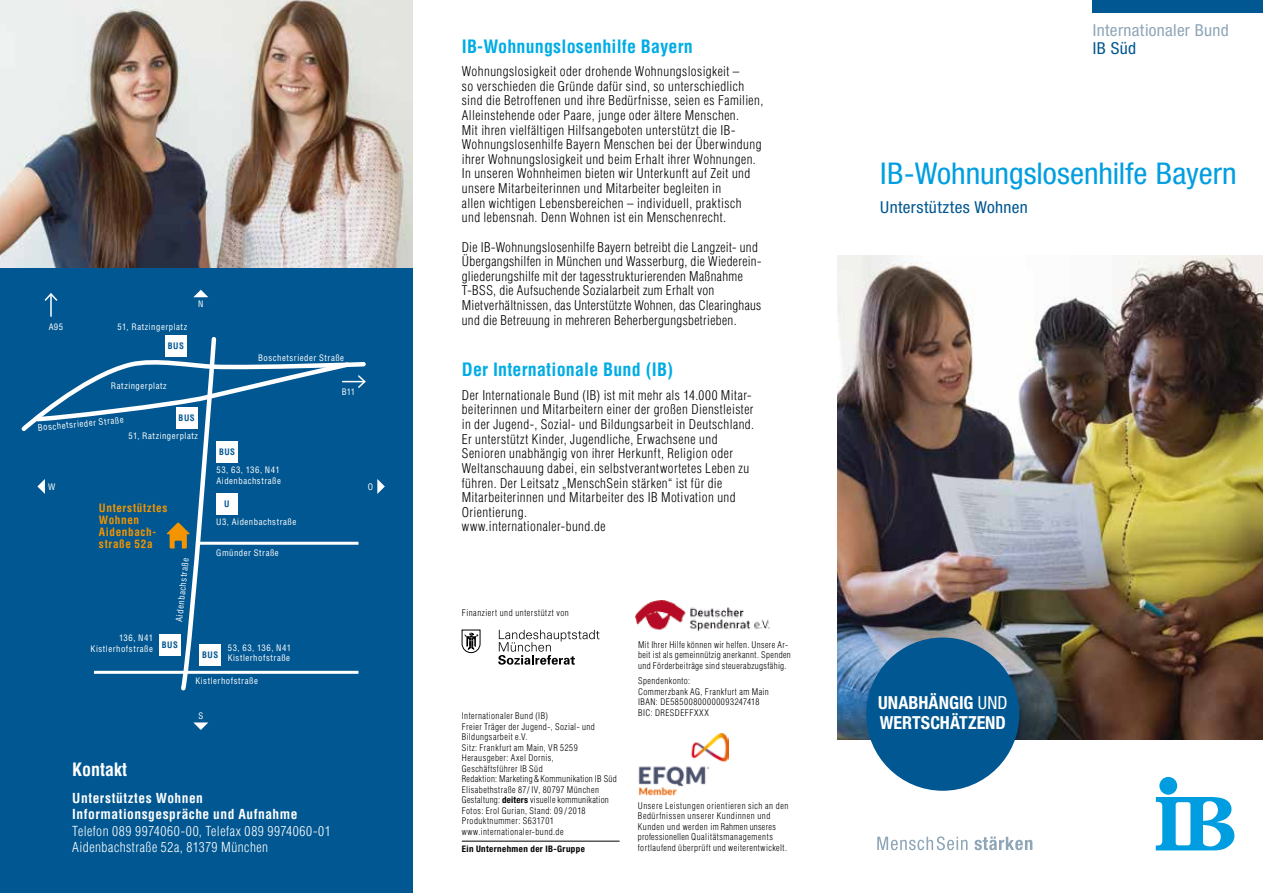
<style>
.page{position:relative;width:1263px;height:893px;background:#fff}
.page>*{position:absolute;margin:0;border:0;box-sizing:border-box;transform-origin:0 0}
.t1{font:condensed 30px "Helvetica Neue";color:#009ee0;scale:1.05 1}
.t2{font:700 condensed 18px "Helvetica LT";letter-spacing:.01em;color:#00ace5}
.t3{font:700 condensed 18px/19.5px "Helvetica Neue";color:#fff}
.t4{font:700 condensed 18px "Helvetica LT";color:#fff}
.t5{font:condensed 16.5px "Helvetica Neue";letter-spacing:.02em;color:#005791;scale:1.05 1}
.t6{font:condensed 16.5px "Helvetica Neue";letter-spacing:.02em;color:#8ea6b7;scale:1.05 1}
.t7{font:300 condensed 13.5px/16.5px "Helvetica LT";letter-spacing:.04em;color:#fff}
.t8{font:700 condensed 13.5px/16.5px "Helvetica LT";letter-spacing:.04em;color:#fff}
.t9{font:300 condensed 13.2px/14.5px "Helvetica LT";letter-spacing:.035em;color:#000}
.t10{font:700 condensed 11.25px/12px "Helvetica LT";letter-spacing:.055em;color:#f39400}
.t11{font:300 condensed 9px/10.5px "Helvetica LT";letter-spacing:.05em;color:#000}
.t12{font:700 condensed 9px "Helvetica Neue";letter-spacing:.045em;color:#000}
.t13{font:condensed 8.7px/10.5px "Helvetica LT";letter-spacing:.06em;color:#fff}
.t14{font:700 condensed 8.7px "Helvetica LT";letter-spacing:.06em;color:#005791}
.s1{font-family:"Helvetica Neue";font-weight:700}
.s2{font-weight:400}
</style>
<div class="page">
<div style="left:0;top:268px;width:412px;height:625px;background:#005791"></div>
<img style="left:838px;top:255px;width:425px;height:485px">
<img style="left:0;top:0;width:412px;height:268px">
<hr style="left:462px;top:841px;width:158px;height:1px;background:#000">
<svg style="left:498px;top:630px;width:101px;height:35px"></svg>
<svg style="left:462px;top:629px;width:19px;height:24px"></svg>
<div style="left:1093px;top:0;width:170px;height:13px;background:#005791"></div>
<svg style="left:1156px;top:797px;width:78px;height:53px"></svg>
<div style="left:1159px;top:777px;width:18px;height:18px;background:#009ee0;border-radius:50%"></div>
<img style="left:638px;top:733px;width:90px;height:63px">
<img style="left:636px;top:600px;width:134px;height:32px">
<svg style="left:877px;top:836px;width:155px;height:14px"></svg>
<div style="left:866px;top:637px;width:153px;height:154px;background:#005791;border-radius:50%"></div>
<svg style="left:193px;top:290px;width:15px;height:7px"></svg>
<svg style="left:193px;top:722px;width:15px;height:8px"></svg>
<svg style="left:377px;top:479px;width:8px;height:15px"></svg>
<hr style="left:50px;top:294px;width:2px;height:22px;background:#fff">
<svg style="left:44px;top:293px;width:14px;height:9px"></svg>
<svg style="left:21px;top:335px;width:345px;height:356px"></svg>
<hr style="left:198px;top:542px;width:160px;height:3px;background:#fff">
<hr style="left:94px;top:671px;width:264px;height:3px;background:#fff">
<p class="t13" style="left:49px;top:321px;width:16px">A95</p>
<p class="t13" style="left:118px;top:321px;width:71px">51, Ratzingerplatz</p>
<p class="t14" style="left:168px;top:340px;width:18px">BUS</p>
<p class="t13" style="left:198px;top:299px;width:7px">N</p>
<p class="t13" style="left:111px;top:380px;width:57px">Ratzingerplatz</p>
<p class="t14" style="left:179px;top:412px;width:18px">BUS</p>
<p class="t13" style="left:38px;top:422px;width:88px;rotate:-5deg">Boschetsrieder Straße</p>
<p class="t13" style="left:128px;top:431px;width:71px">51, Ratzingerplatz</p>
<p class="t14" style="left:219px;top:447px;width:18px">BUS</p>
<p class="t13" style="left:258px;top:352px;width:88px">Boschetsrieder Straße</p>
<p class="t13" style="left:342px;top:386px;width:15px">B11</p>
<p class="t13" style="left:216px;top:465px;width:66px">53, 63, 136, N41<br>Aidenbachstraße</p>
<p class="t13" style="left:48px;top:481px;width:9px">W</p>
<p class="t13" style="left:368px;top:481px;width:7px">O</p>
<p class="t10" style="left:99px;top:502px;width:70px">Unterstütztes<br>Wohnen<br>Aidenbach&shy;straße 52a</p>
<p class="t14" style="left:224px;top:498px;width:7px">U</p>
<p class="t13" style="left:216px;top:516px;width:82px">U3, Aidenbachstraße</p>
<p class="t13" style="left:216px;top:547px;width:64px">Gmünder Straße</p>
<p class="t13" style="left:174px;top:621px;width:66px;rotate:-84deg">Aidenbachstraße</p>
<p class="t13" style="left:91px;top:633px;width:64px;text-align:right">136, N41<br>Kistlerhofstraße</p>
<p class="t14" style="left:162px;top:639px;width:18px">BUS</p>
<p class="t14" style="left:202px;top:649px;width:18px">BUS</p>
<p class="t13" style="left:228px;top:642px;width:65px">53, 63, 136, N41<br>Kistlerhofstraße</p>
<p class="t13" style="left:195px;top:676px;width:64px">Kistlerhofstraße</p>
<p class="t13" style="left:198px;top:711px;width:6px">S</p>
<h2 class="t4" style="left:72px;top:758px;width:57px">Kontakt</h2>
<p class="t8" style="left:72px;top:789px;width:227px">Unterstütztes Wohnen<br>Informationsgespräche und Aufnahme</p>
<p class="t7" style="left:72px;top:822px;width:260px">Telefon 089 9974060-00, Telefax 089 9974060-01<br>Aidenbachstraße 52a, 81379 München</p>
<h2 class="t2" style="left:462px;top:35px;width:233px">IB-Wohnungslosenhilfe Bayern</h2>
<p class="t9" style="left:462px;top:64px;width:303px">Wohnungslosigkeit oder drohende Wohnungslosigkeit –<br>so verschieden die Gründe dafür sind, so unterschiedlich sind die Betroffenen und ihre Bedürfnisse, seien es Familien, Alleinstehende oder Paare, junge oder ältere Menschen.<br>Mit ihren vielfältigen Hilfsangeboten unterstützt die IB-Wohnungslosenhilfe Bayern Menschen bei der Überwindung ihrer Wohnungslosigkeit und beim Erhalt ihrer Wohnungen.<br>In unseren Wohnheimen bieten wir Unterkunft auf Zeit und unsere Mitarbeiterinnen und Mitarbeiter begleiten in<br>allen wichtigen Lebensbereichen – individuell, praktisch<br>und lebensnah. Denn Wohnen ist ein Menschenrecht.</p>
<p class="t9" style="left:462px;top:239px;width:301px">Die IB-Wohnungslosenhilfe Bayern betreibt die Langzeit- und Übergangshilfen in München und Wasserburg, die Wiederein&shy;gliederungshilfe mit der tagesstrukturierenden Maßnahme T-BSS, die Aufsuchende Sozialarbeit zum Erhalt von Mietverhältnissen, das Unterstützte Wohnen, das Clearinghaus und die Betreuung in mehreren Beherbergungsbetrieben.</p>
<h2 class="t2" style="left:462px;top:358px;width:213px">Der Internationale Bund (IB)</h2>
<p class="t9" style="left:462px;top:388px;width:294px">Der Internationale Bund (IB) ist mit mehr als 14.000 Mitar&shy;beiterinnen und Mitarbeitern einer der großen Dienstleister in der Jugend-, Sozial- und Bildungsarbeit in Deutschland.<br>Er unterstützt Kinder, Jugendliche, Erwachsene und Senioren unabhängig von ihrer Herkunft, Religion oder Weltanschauung dabei, ein selbstverantwortetes Leben zu führen. Der Leitsatz „MenschSein stärken“ ist für die Mitarbeiterinnen und Mitarbeiter des IB Motivation und Orientierung.<br>www.internationaler-bund.de</p>
<p class="t11" style="left:462px;top:608px;width:109px">Finanziert und unterstützt von</p>
<p class="t11" style="left:462px;top:711px;width:156px">Internationaler Bund (IB)<br>Freier Träger der Jugend-, Sozial- und<br>Bildungsarbeit e.V.<br>Sitz: Frankfurt am Main, VR 5259<br>Herausgeber: Axel Dornis,<br>Geschäftsführer IB Süd<br>Redaktion: Marketing&amp;Kommunikation IB Süd<br>Elisabethstraße 87/ IV, 80797 München<br>Gestaltung: <span class="s1">deiters</span> visuelle kommunikation<br>Fotos: Erol Gurian, Stand: 09 / 2018<br>Produktnummer: S631701 www.internationaler-bund.de</p>
<p class="t12" style="left:462px;top:843px;width:125px">Ein Unternehmen der IB-Gruppe</p>
<p class="t11" style="left:638px;top:639px;width:154px">Mit Ihrer Hilfe können wir helfen. Unsere Ar&shy;beit ist als gemeinnützig anerkannt. Spenden und Förderbeiträge sind steuerabzugsfähig.</p>
<p class="t11" style="left:638px;top:675px;width:132px">Spendenkonto:<br>Commerzbank AG, Frankfurt am Main<br>IBAN: DE58500800000093247418<br>BIC: DRESDEFFXXX</p>
<p class="t11" style="left:638px;top:800px;width:152px">Unsere Leistungen orientieren sich an den Bedürfnissen unserer Kundinnen und Kunden und werden im Rahmen unseres professionellen Qualitätsmanagements fortlaufend überprüft und weiterentwickelt.</p>
<p class="t6" style="left:1093px;top:21px;width:131px">Internationaler Bund</p>
<p class="t5" style="left:1093px;top:39px;width:43px">IB Süd</p>
<h1 class="t1" style="left:880px;top:156px;width:341px">IB-Wohnungslosenhilfe Bayern</h1>
<p class="t5" style="left:880px;top:198px;width:142px">Unterstütztes Wohnen</p>
<h2 class="t3" style="left:878px;top:693px;width:131px">UNABHÄNGIG <span class="s2">UND<br></span>WERTSCHÄTZEND</h2>
</div>
